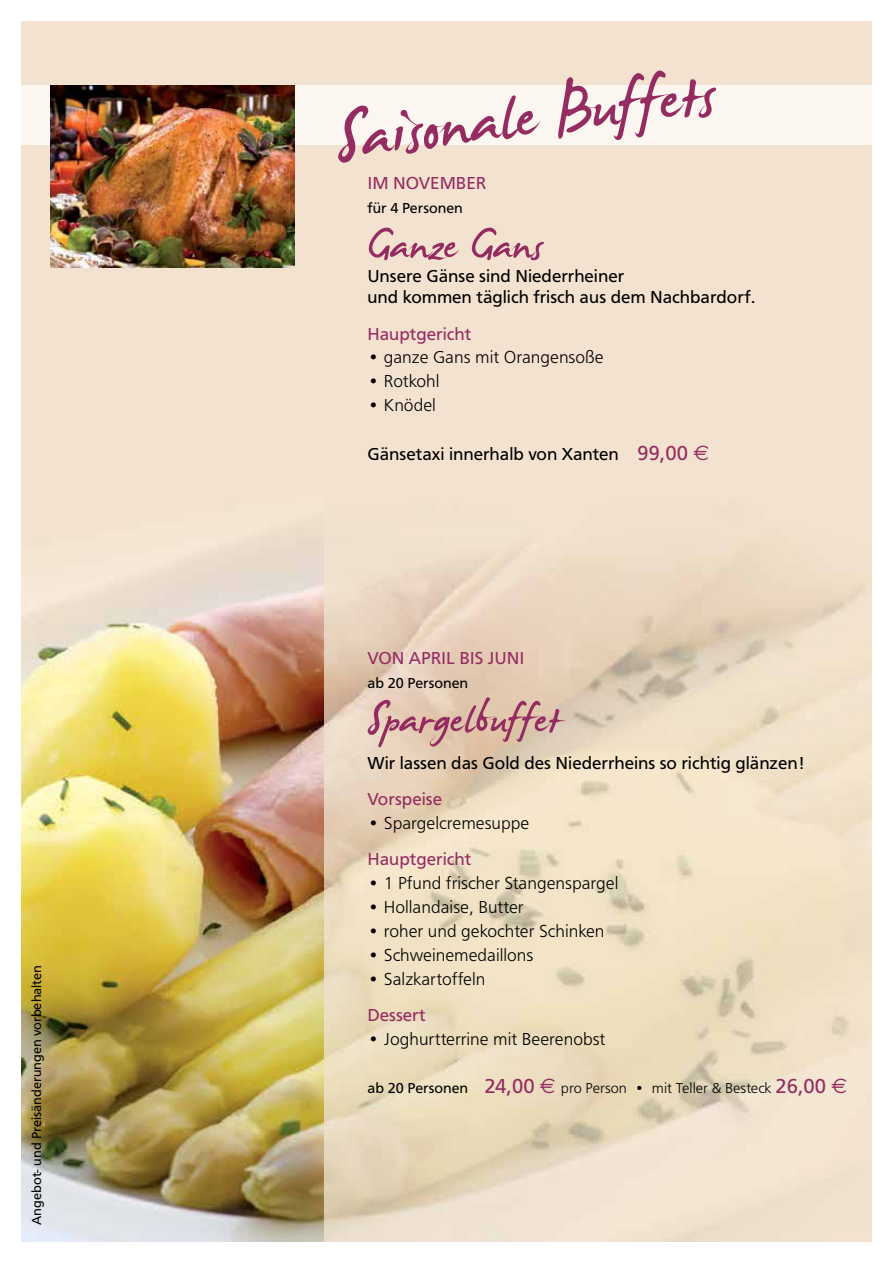
<style>
.page{position:relative;width:893px;height:1263px;background:#fff}
.page>*{position:absolute;margin:0;border:0;box-sizing:border-box;transform-origin:0 0}
.t1{font:105px "James Fajardo";color:#942c61}
.t2{font:67.5px "James Fajardo";color:#942c61}
.t3{font:300 18px "Frutus T";color:#000}
.t4{font:18px/21px "Frutus T";color:#000}
.t5{font:18px "Frutus T";color:#942c61}
.t6{font:300 15px "Frutus T";color:#000}
.t7{font:15px "Frutus T";color:#000}
.t8{font:13.5px "Frutus T";color:#000}
.s1{font-size:21px;color:#942c61}
.s2{font-family:"Euro Sans";font-size:21px;color:#942c61}
.s3{font-weight:400}
.s4{font-weight:400;font-size:21px;color:#942c61}
.s5{font-family:"Euro Sans";font-weight:400;font-size:21px;color:#942c61}
</style>
<div class="page">
<img style="left:21px;top:21px;width:851px;height:1221px">
<img style="left:21px;top:22px;width:302px;height:1220px">
<div style="left:11px;top:85px;width:864px;height:60px;background:#fbf6f0"></div>
<img style="left:50px;top:85px;width:244px;height:182px">
<p class="t8" style="left:29px;top:1225px;width:261px;rotate:-90deg">Angebot- und Preisänderungen vorbehalten</p>
<h1 class="t1" style="left:329px;top:86px;width:383px;rotate:-7deg">Saisonale Buffets</h1>
<p class="t5" style="left:367px;top:173px;width:120px">I m November</p>
<p class="t7" style="left:367px;top:200px;width:97px">für 4 Personen</p>
<h2 class="t2" style="left:367px;top:211px;width:177px">Ganze Gans</h2>
<p class="t4" style="left:367px;top:266px;width:390px">Unsere Gänse sind Niederrheiner<br>und kommen täglich frisch aus dem Nachbardorf.</p>
<p class="t5" style="left:367px;top:323px;width:105px">Hauptgericht</p>
<p class="t3" style="left:367px;top:347px;width:238px">• ganze Gans mit Orangensoße</p>
<p class="t3" style="left:367px;top:371px;width:73px">• Rotkohl</p>
<p class="t3" style="left:367px;top:395px;width:70px">• Knödel</p>
<p class="t4" style="left:367px;top:443px;width:343px">Gänsetaxi innerhalb von Xanten <span class="s1">99,00</span> <span class="s2">E</span></p>
<p class="t5" style="left:367px;top:647px;width:13px">Von</p>
<p class="t5" style="left:409px;top:647px;width:117px">April bis Juni</p>
<p class="t7" style="left:367px;top:674px;width:102px">ab 20 Personen</p>
<h2 class="t2" style="left:367px;top:685px;width:194px">Spargelbuffet</h2>
<p class="t4" style="left:367px;top:752px;width:439px">Wir lassen das Gold des Niederrheins so richtig glänzen!</p>
<p class="t5" style="left:367px;top:788px;width:76px">Vorspeise</p>
<p class="t3" style="left:367px;top:812px;width:163px">• Spargelcremesuppe</p>
<p class="t5" style="left:367px;top:848px;width:105px">Hauptgericht</p>
<p class="t3" style="left:367px;top:872px;width:253px">• 1 Pfund frischer Stangenspargel</p>
<p class="t3" style="left:367px;top:896px;width:158px">• Hollandaise, Butter</p>
<p class="t3" style="left:367px;top:920px;width:239px">• roher und gekochter Schinken</p>
<p class="t3" style="left:367px;top:944px;width:168px">• Schweinemedaillons</p>
<p class="t3" style="left:367px;top:968px;width:120px">• Salzkartoffeln</p>
<p class="t5" style="left:367px;top:1004px;width:60px">Dessert</p>
<p class="t3" style="left:367px;top:1028px;width:240px">• Joghurtterrine mit Beerenobst</p>
<p class="t6" style="left:367px;top:1079px;width:481px"><span class="s3">ab 20 Personen</span> <span class="s4">24,00</span> <span class="s5">E</span> pro Person • mit Teller &amp; Besteck <span class="s4">26,00</span> <span class="s5">E</span></p>
</div>
